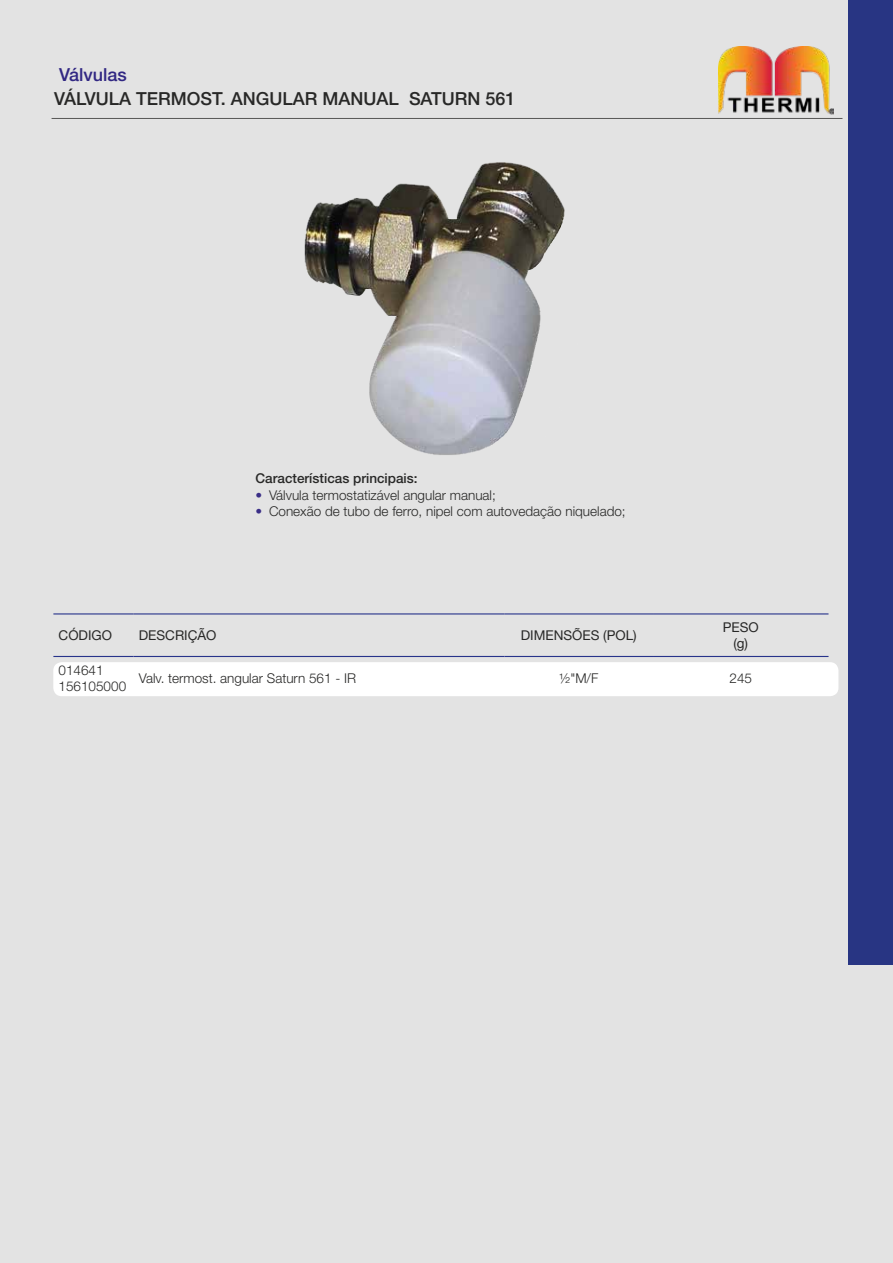
<style>
.page{position:relative;width:893px;height:1263px;background:#e3e3e3}
.page>*{position:absolute;margin:0;border:0;box-sizing:border-box;transform-origin:0 0}
.t1{font:500 18px "Helvetica Neue LT Std";color:#282827}
.t2{font:500 18px "Helvetica Neue LT Std";color:#312783}
.t3{font:300 13.5px/16.2px "Helvetica Neue LT Std";color:#282827}
.t4{font:13.5px/16.2px "Helvetica Neue LT Std";color:#282827;text-align:center}
.t5{font:500 13.5px "Helvetica Neue LT Std";color:#282827}
.s1{color:#3a2e87}
</style>
<div class="page">
<hr style="left:52px;top:118px;width:790px;height:1px;background:#575756">
<div style="left:849px;top:0;width:44px;height:964px;background:#283583"></div>
<img style="left:718px;top:46px;width:116px;height:69px">
<div style="left:53px;top:662px;width:785px;height:34px;background:#fff;border-radius:9px"></div>
<img style="left:304px;top:162px;width:261px;height:293px">
<hr style="left:53px;top:613px;width:81px;height:1px;background:#28348b">
<hr style="left:134px;top:613px;width:370px;height:1px;background:#28348b">
<hr style="left:504px;top:613px;width:149px;height:1px;background:#28348b">
<hr style="left:653px;top:613px;width:175px;height:1px;background:#28348b">
<hr style="left:53px;top:656px;width:81px;height:1px;background:#28348b">
<hr style="left:134px;top:656px;width:370px;height:1px;background:#28348b">
<hr style="left:504px;top:656px;width:149px;height:1px;background:#28348b">
<hr style="left:653px;top:656px;width:175px;height:1px;background:#28348b">
<h1 class="t2" style="left:59px;top:64px;width:69px">Válvulas</h1>
<h1 class="t1" style="left:54px;top:88px;width:463px">VÁLVULA TERMOST. ANGULAR MANUAL SATURN 561</h1>
<p class="t5" style="left:256px;top:470px;width:164px">Características principais:</p>
<p class="t3" style="left:256px;top:487px;width:242px"><span class="s1">•</span> Válvula termostatizável angular manual;</p>
<p class="t3" style="left:256px;top:503px;width:372px"><span class="s1">•</span> Conexão de tubo de ferro, nipel com autovedação niquelado;</p>
<p class="t4" style="left:59px;top:627px;width:55px">CÓDIGO</p>
<p class="t4" style="left:139px;top:627px;width:79px">DESCRIÇÃO</p>
<p class="t4" style="left:521px;top:627px;width:118px">DIMENSÕES (POL)</p>
<p class="t4" style="left:723px;top:619px;width:38px">PESO (g)</p>
<p class="t3" style="left:59px;top:662px;width:69px">014641<br>156105000</p>
<p class="t3" style="left:139px;top:670px;width:219px">Valv. termost. angular Saturn 561 - IR</p>
<p class="t3" style="left:559px;top:670px;width:41px">½"M/F</p>
<p class="t3" style="left:729px;top:670px;width:24px">245</p>
</div>
